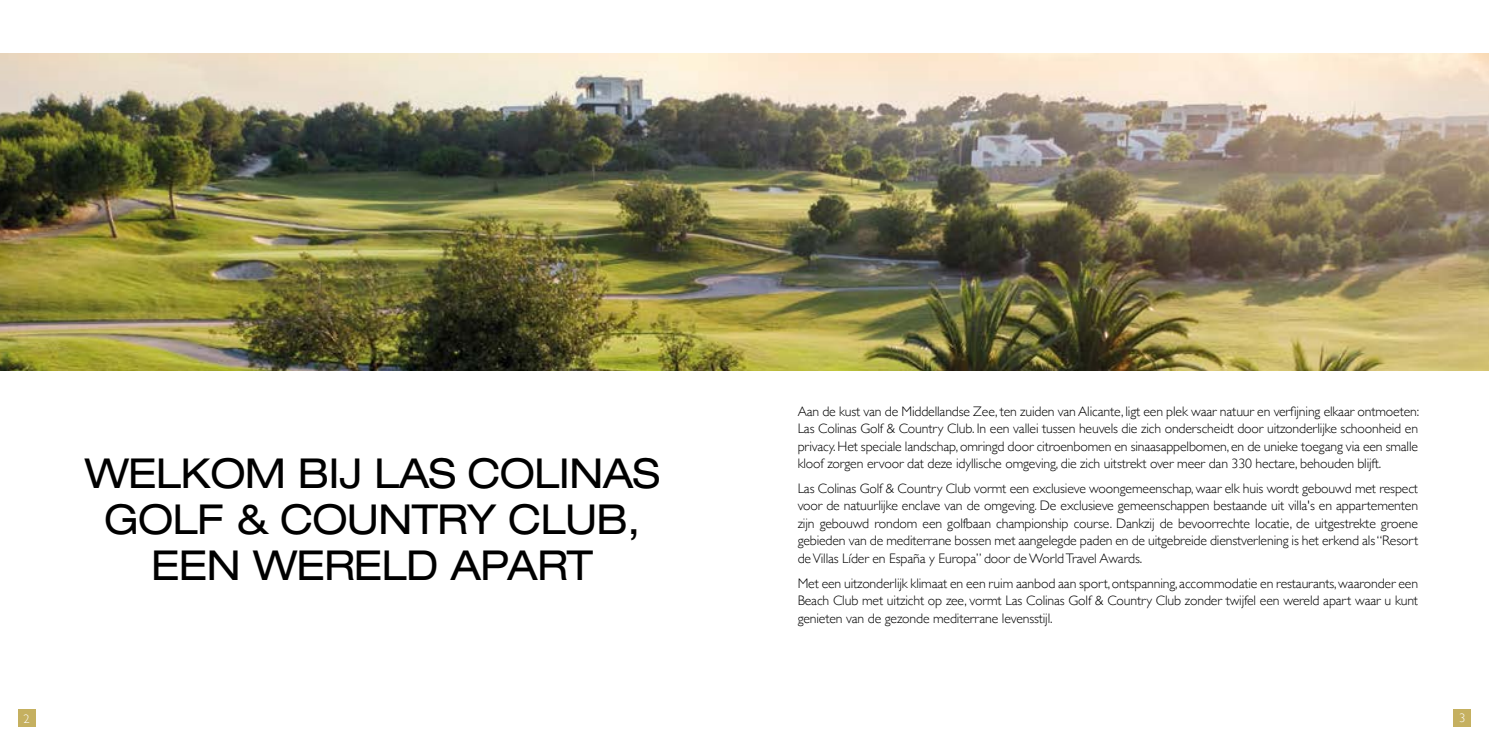
<style>
.page{position:relative;width:1489px;height:745px;background:#fff}
.page>*{position:absolute;margin:0;border:0;box-sizing:border-box;transform-origin:0 0}
.t1{font:expanded 41.25px/46.2px "Helvetica Neue LT Std";letter-spacing:-.02em;color:#000;text-align:center}
.t2{font:300 13.75px/17.5px "Gill Sans";letter-spacing:-.01em;color:#000;text-align:justify}
.t3{font:300 12.5px "Gill Sans";color:#fff}
</style>
<div class="page">
<div style="left:18px;top:709px;width:17px;height:17px;background:#c5b060"></div>
<div style="left:1453px;top:708px;width:17px;height:18px;background:#c5b060"></div>
<img style="left:0;top:53px;width:1488px;height:317px">
<h1 class="t1" style="left:85px;top:449px;width:576px">WELKOM BIJ LAS COLINAS<br>GOLF &amp; COUNTRY CLUB,<br>EEN WERELD APART</h1>
<p class="t2" style="left:797px;top:401px;width:623px">Aan de kust van de Middellandse Zee, ten zuiden van Alicante, ligt een plek waar natuur en verfijning elkaar ontmoeten:<br>Las Colinas Golf &amp; Country Club. In een vallei tussen heuvels die zich onderscheidt door uitzonderlijke schoonheid en privacy. Het speciale landschap, omringd door citroenbomen en sinaasappelbomen, en de unieke toegang via een smalle kloof zorgen ervoor dat deze idyllische omgeving, die zich uitstrekt over meer dan 330 hectare, behouden blijft.</p>
<p class="t2" style="left:797px;top:478px;width:622px">Las Colinas Golf &amp; Country Club vormt een exclusieve woongemeenschap, waar elk huis wordt gebouwd met respect voor de natuurlijke enclave van de omgeving. De exclusieve gemeenschappen bestaande uit villa's en appartementen zijn gebouwd rondom een golfbaan championship course. Dankzij de bevoorrechte locatie, de uitgestrekte groene gebieden van de mediterrane bossen met aangelegde paden en de uitgebreide dienstverlening is het erkend als “Resort de Villas Líder en España y Europa” door de World Travel Awards.</p>
<p class="t2" style="left:797px;top:573px;width:622px">Met een uitzonderlijk klimaat en een ruim aanbod aan sport, ontspanning, accommodatie en restaurants, waaronder een Beach Club met uitzicht op zee, vormt Las Colinas Golf &amp; Country Club zonder twijfel een wereld apart waar u kunt genieten van de gezonde mediterrane levensstijl.</p>
<p class="t3" style="left:23px;top:708px;width:8px">2</p>
<p class="t3" style="left:1458px;top:707px;width:8px">3</p>
</div>
